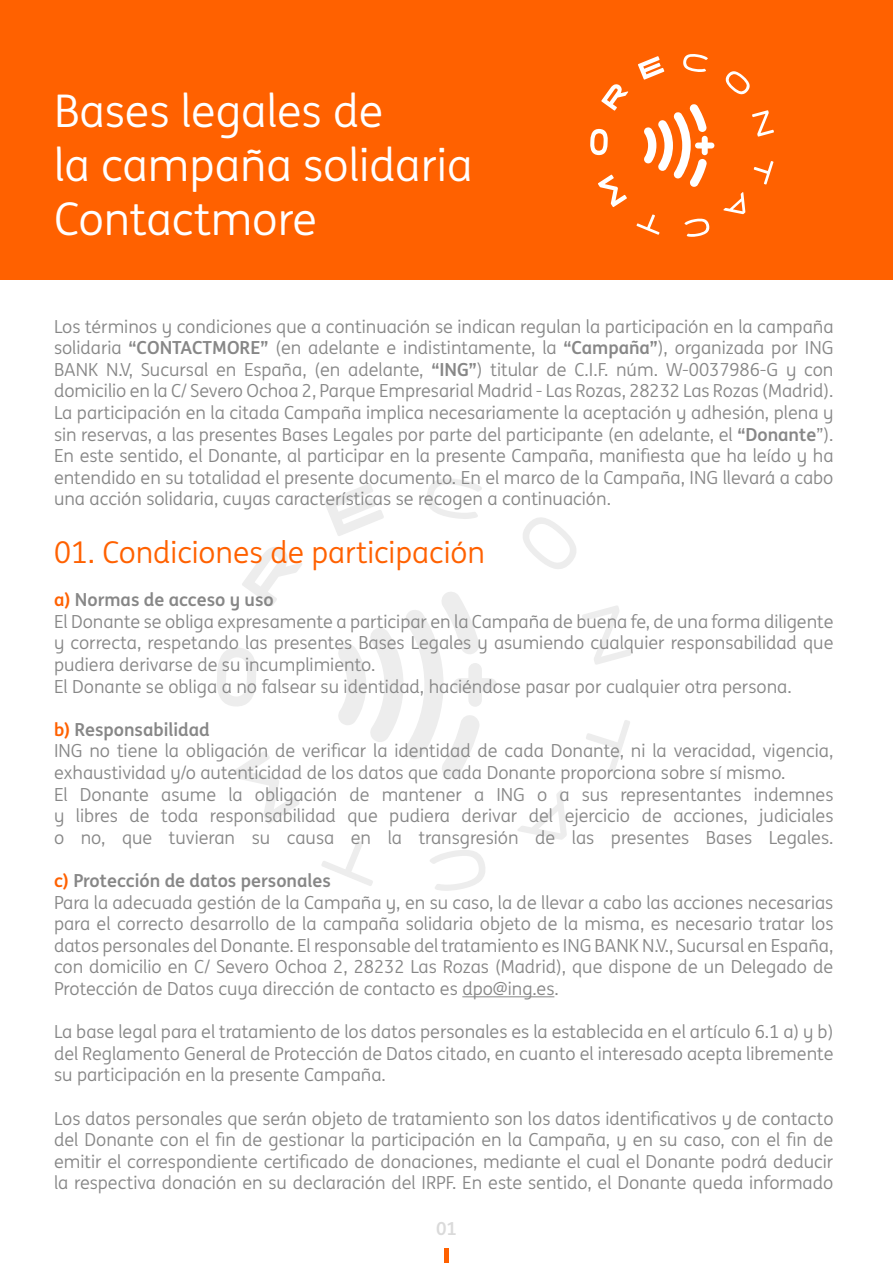
<style>
.page{position:relative;width:893px;height:1263px;background:#fff}
.page>*{position:absolute;margin:0;border:0;box-sizing:border-box;transform-origin:0 0}
.t1{font:45px/54px "ING Me";color:#fff}
.t2{font:30px "ING Me";color:#ff6100}
.t3{font:18px/21.6px "ING Me";color:#878787;text-align:justify}
.t4{font:700 18px "ING Me";color:#dadada}
.s1{font-weight:700}
.s2{font-weight:700;color:#ff6100}
</style>
<div class="page">
<svg style="left:427px;top:478px;width:55px;height:41px"></svg>
<svg style="left:523px;top:517px;width:53px;height:52px"></svg>
<svg style="left:582px;top:606px;width:49px;height:59px"></svg>
<svg style="left:586px;top:720px;width:44px;height:53px"></svg>
<svg style="left:518px;top:790px;width:49px;height:50px"></svg>
<svg style="left:430px;top:850px;width:55px;height:41px"></svg>
<svg style="left:322px;top:841px;width:51px;height:45px"></svg>
<svg style="left:234px;top:751px;width:65px;height:73px"></svg>
<svg style="left:217px;top:648px;width:39px;height:58px"></svg>
<svg style="left:242px;top:547px;width:60px;height:59px"></svg>
<svg style="left:325px;top:484px;width:59px;height:52px"></svg>
<svg style="left:338px;top:592px;width:159px;height:186px"></svg>
<div style="left:0;top:0;width:893px;height:279px;background:#ff6100"></div>
<hr style="left:462px;top:996px;width:92px;height:1px;background:#878787">
<div style="left:444px;top:1248px;width:5px;height:15px;background:#ff6100"></div>
<svg style="left:683px;top:54px;width:25px;height:18px"></svg>
<svg style="left:725px;top:71px;width:25px;height:24px"></svg>
<svg style="left:752px;top:110px;width:22px;height:27px"></svg>
<svg style="left:754px;top:161px;width:19px;height:24px"></svg>
<svg style="left:723px;top:192px;width:22px;height:22px"></svg>
<svg style="left:684px;top:218px;width:26px;height:19px"></svg>
<svg style="left:636px;top:214px;width:24px;height:21px"></svg>
<svg style="left:598px;top:175px;width:29px;height:32px"></svg>
<svg style="left:590px;top:129px;width:18px;height:26px"></svg>
<svg style="left:601px;top:84px;width:27px;height:27px"></svg>
<svg style="left:638px;top:56px;width:26px;height:24px"></svg>
<svg style="left:644px;top:104px;width:70px;height:83px"></svg>
<h1 class="t1" style="left:54px;top:82px;width:420px">Bases legales de<br>la campaña solidaria<br>Contactmore</h1>
<p class="t3" style="left:54px;top:314px;width:781px">Los términos y condiciones que a continuación se indican regulan la participación en la campaña solidaria <span class="s1">“CONTACTMORE”</span> (en adelante e indistintamente, la <span class="s1">“Campaña”</span>), organizada por ING BANK N.V, Sucursal en España, (en adelante, <span class="s1">“ING”</span>) titular de C.I.F. núm. W-0037986-G y con domicilio en la C/ Severo Ochoa 2, Parque Empresarial Madrid - Las Rozas, 28232 Las Rozas (Madrid).<br>La participación en la citada Campaña implica necesariamente la aceptación y adhesión, plena y sin reservas, a las presentes Bases Legales por parte del participante (en adelante, el <span class="s1">“Donante</span>”).<br>En este sentido, el Donante, al participar en la presente Campaña, manifiesta que ha leído y ha entendido en su totalidad el presente documento. En el marco de la Campaña, ING llevará a cabo una acción solidaria, cuyas características se recogen a continuación.</p>
<h2 class="t2" style="left:54px;top:531px;width:433px">01. Condiciones de participación</h2>
<p class="t3" style="left:54px;top:588px;width:781px;text-align:left"><span class="s2">a)</span> <span class="s1">Normas de acceso y uso<br></span>El Donante se obliga expresamente a participar en la Campaña de buena fe, de una forma diligente y correcta, respetando las presentes Bases Legales y asumiendo cualquier responsabilidad que pudiera derivarse de su incumplimiento.<br>El Donante se obliga a no falsear su identidad, haciéndose pasar por cualquier otra persona.</p>
<p class="t3" style="left:54px;top:718px;width:781px;text-align:left"><span class="s2">b)</span> <span class="s1">Responsabilidad<br></span>ING no tiene la obligación de verificar la identidad de cada Donante, ni la veracidad, vigencia, exhaustividad y/o autenticidad de los datos que cada Donante proporciona sobre sí mismo.<br>El Donante asume la obligación de mantener a ING o a sus representantes indemnes y libres de toda responsabilidad que pudiera derivar del ejercicio de acciones, judiciales o no, que tuvieran su causa en la transgresión de las presentes Bases Legales.</p>
<p class="t3" style="left:54px;top:869px;width:781px;text-align:left"><span class="s2">c)</span> <span class="s1">Protección de datos personales<br></span>Para la adecuada gestión de la Campaña y, en su caso, la de llevar a cabo las acciones necesarias para el correcto desarrollo de la campaña solidaria objeto de la misma, es necesario tratar los datos personales del Donante. El responsable del tratamiento es ING BANK N.V., Sucursal en España, con domicilio en C/ Severo Ochoa 2, 28232 Las Rozas (Madrid), que dispone de un Delegado de Protección de Datos cuya dirección de contacto es dpo@ing.es.</p>
<p class="t3" style="left:54px;top:1020px;width:781px">La base legal para el tratamiento de los datos personales es la establecida en el artículo 6.1 a) y b) del Reglamento General de Protección de Datos citado, en cuanto el interesado acepta libremente su participación en la presente Campaña.</p>
<p class="t3" style="left:54px;top:1106px;width:781px">Los datos personales que serán objeto de tratamiento son los datos identificativos y de contacto del Donante con el fin de gestionar la participación en la Campaña, y en su caso, con el fin de emitir el correspondiente certificado de donaciones, mediante el cual el Donante podrá deducir la respectiva donación en su declaración del IRPF. En este sentido, el Donante queda informado</p>
<p class="t4" style="left:436px;top:1214px;width:22px">01</p>
</div>
